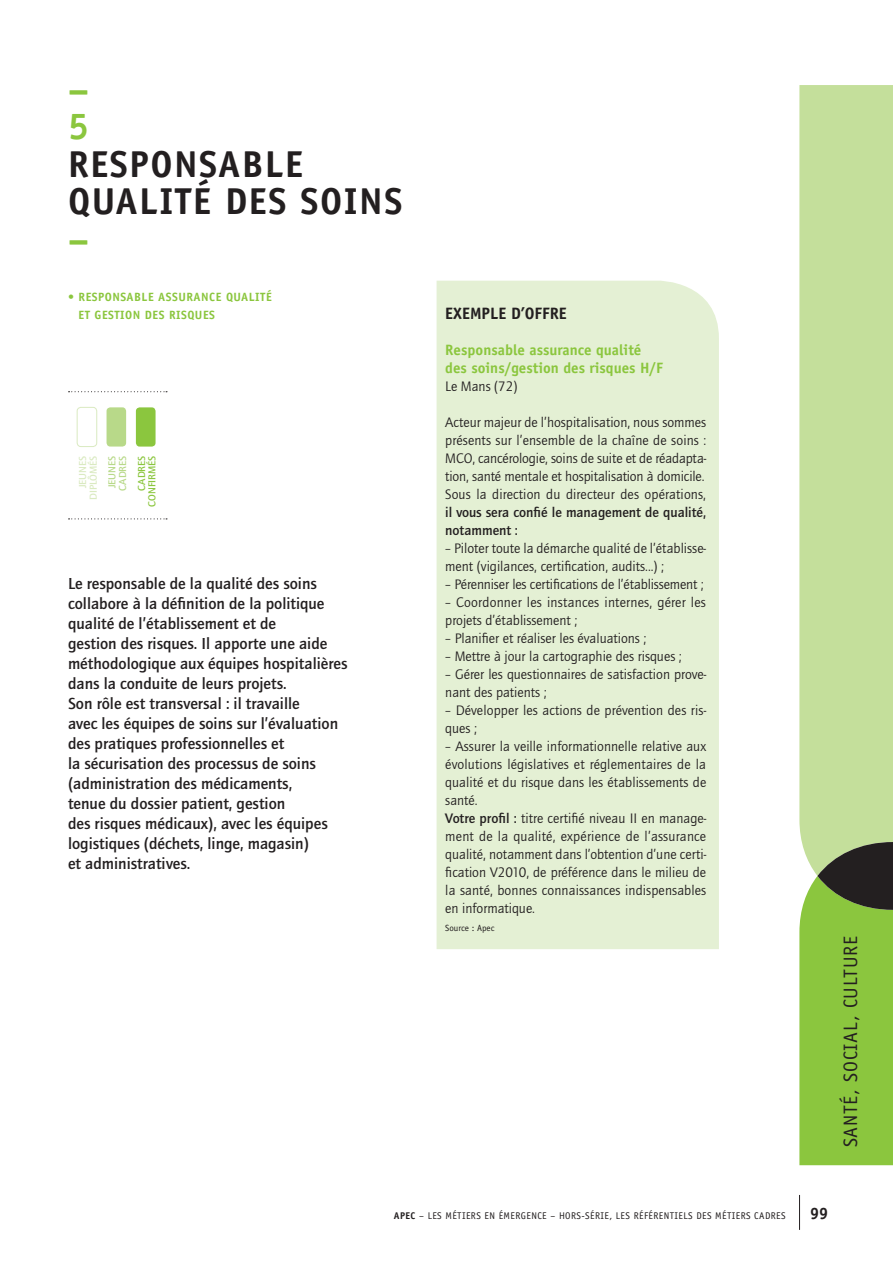
<style>
.page{position:relative;width:893px;height:1263px;background:#fff}
.page>*{position:absolute;margin:0;border:0;box-sizing:border-box;transform-origin:0 0}
.t1{font:700 37.5px/37.5px "Officina Sans";letter-spacing:.04em;color:#231f20}
.t2{font:700 37.5px/37.5px "Officina Sans";color:#8bc63e}
.t3{font:19.5px "Officina Sans";letter-spacing:.04em;color:#231f20}
.t4{font:700 16.5px/20px "Quay Itc T";color:#231f20}
.t5{font:700 16.5px "Officina Sans";color:#231f20}
.t6{font:700 15px/18px "Officina Sans";color:#8bc63e}
.t7{font:14.25px/18px "Quay Itc T";color:#231f20}
.t8{font:700 14.25px/18px "Quay Itc T";color:#231f20}
.t9{font:700 12px/18px "Officina Sans";letter-spacing:.04em;color:#8bc63e}
.t10{font:700 10.5px/10.5px "Quay Itc T";color:#8bc63e;text-align:right}
.t11{font:700 10.5px/10.5px "Quay Itc T";color:#daeac1;text-align:right}
.t12{font:700 10.5px/10.5px "Quay Itc T";color:#b8d989}
.t13{font:9.75px "Officina Sans";letter-spacing:.04em;color:#231f20}
.t14{font:9px "Officina Sans";color:#231f20}
.s1{font-weight:700}
</style>
<div class="page">
<hr style="left:799px;top:1195px;width:1px;height:35px;background:#231f20">
<div style="left:437px;top:281px;width:282px;height:668px;background:#e4f0d4"></div>
<div style="left:799px;top:85px;width:94px;height:757px;background:#c4df9b"></div>
<svg style="left:799px;top:842px;width:94px;height:323px;background:#83b442"></svg>
<div style="left:77px;top:407px;width:20px;height:40px;border:1px solid #daeac1;border-radius:4px"></div>
<div style="left:107px;top:407px;width:19px;height:39px;background:#b8d989;border-radius:4px"></div>
<div style="left:136px;top:407px;width:20px;height:40px;background:#8bc63e;border-radius:4px"></div>
<svg style="left:69px;top:391px;width:98px;height:1px"></svg>
<svg style="left:69px;top:518px;width:98px;height:1px"></svg>
<h1 class="t2" style="left:68px;top:70px;width:22px">–<br>5</h1>
<h1 class="t1" style="left:68px;top:145px;width:128px">RESPONSABLE<br>QUALITÉ</h1>
<h1 class="t1" style="left:225px;top:182px;width:20px">DES</h1>
<h1 class="t1" style="left:301px;top:182px;width:63px">SOINS</h1>
<h1 class="t2" style="left:68px;top:220px;width:22px">–</h1>
<p class="t9" style="left:68px;top:288px;width:205px">• RESPONSABLE ASSURANCE QUALITÉ<br>ET</p>
<p class="t9" style="left:95px;top:306px;width:7px">GESTI</p>
<p class="t9" style="left:125px;top:306px;width:27px">ON DES</p>
<p class="t9" style="left:169px;top:306px;width:8px">RISQUES</p>
<p class="t11" style="left:77px;top:500px;width:45px;rotate:-90deg">jeunes diplômés</p>
<p class="t12" style="left:107px;top:491px;width:36px;rotate:-90deg">jeunes cadres</p>
<p class="t10" style="left:136px;top:507px;width:52px;rotate:-90deg">cadres confirmés</p>
<p class="t4" style="left:68px;top:573px;width:281px">Le responsable de la qualité des soins collabore à la définition de la politique qualité de l’établissement et de<br>gestion des risques. Il apporte une aide méthodologique aux équipes hospitalières dans la conduite de leurs projets.<br>Son rôle est transversal : il travaille<br>avec les équipes de soins sur l’évaluation des pratiques professionnelles et<br>la sécurisation des processus de soins (administration des médicaments,<br>tenue du dossier patient, gestion<br>des risques médicaux), avec les équipes logistiques (déchets, linge, magasin)<br>et administratives.</p>
<p class="t5" style="left:445px;top:303px;width:10px">EXEMPLE</p>
<p class="t5" style="left:511px;top:303px;width:32px">D’OFFRE</p>
<p class="t6" style="left:445px;top:341px;width:219px">RESPONSABLE ASSURANCE QUALITÉ<br>DES SOINS/GESTION DES RISQUES H/F</p>
<p class="t7" style="left:445px;top:377px;width:74px">Le Mans (72)</p>
<p class="t7" style="left:445px;top:413px;width:262px;text-align:justify">Acteur majeur de l’hospitalisation, nous sommes présents sur l’ensemble de la chaîne de soins :<br>MCO, cancérologie, soins de suite et de réadapta&shy;tion, santé mentale et hospitalisation à domicile.<br>Sous la direction du directeur des opérations,</p>
<p class="t8" style="left:445px;top:503px;width:262px">il vous sera confié le management de qualité, notamment :</p>
<p class="t7" style="left:445px;top:539px;width:262px">– Piloter toute la démarche qualité de l’établisse&shy;ment (vigilances, certification, audits...) ;</p>
<p class="t7" style="left:445px;top:575px;width:260px">– Pérenniser les certifications de l’établissement ;</p>
<p class="t7" style="left:445px;top:593px;width:262px">– Coordonner les instances internes, gérer les projets d’établissement ;</p>
<p class="t7" style="left:445px;top:629px;width:203px">– Planifier et réaliser les évaluations ;</p>
<p class="t7" style="left:445px;top:647px;width:238px">– Mettre à jour la cartographie des risques ;</p>
<p class="t7" style="left:445px;top:665px;width:262px">– Gérer les questionnaires de satisfaction prove&shy;nant des patients ;</p>
<p class="t7" style="left:445px;top:701px;width:262px">– Développer les actions de prévention des ris&shy;ques ;</p>
<p class="t7" style="left:445px;top:737px;width:262px">– Assurer la veille informationnelle relative aux évolutions législatives et réglementaires de la qualité et du risque dans les établissements de santé.<br><span class="s1">Votre profil :</span> titre certifié niveau II en manage&shy;ment de la qualité, expérience de l’assurance qualité, notamment dans l’obtention d’une certi&shy;fication V2010, de préférence dans le milieu de la santé, bonnes connaissances indispensables en informatique.</p>
<p class="t14" style="left:445px;top:923px;width:51px">SOURCE : APEC</p>
<h2 class="t3" style="left:839px;top:1147px;width:210px;rotate:-90deg">SANTÉ, SOCIAL, CULTURE</h2>
<p class="t13" style="left:394px;top:1210px;width:261px"><span class="s1">APEC</span> – LES MÉTIERS EN ÉMERGENCE – HORS-SÉRIE, LES RÉFÉRENTIEL</p>
<p class="t13" style="left:688px;top:1210px;width:33px">S DES MÉTIERS</p>
<p class="t13" style="left:754px;top:1210px;width:23px">CADRES</p>
<p class="t5" style="left:810px;top:1203px;width:20px">99</p>
</div>
